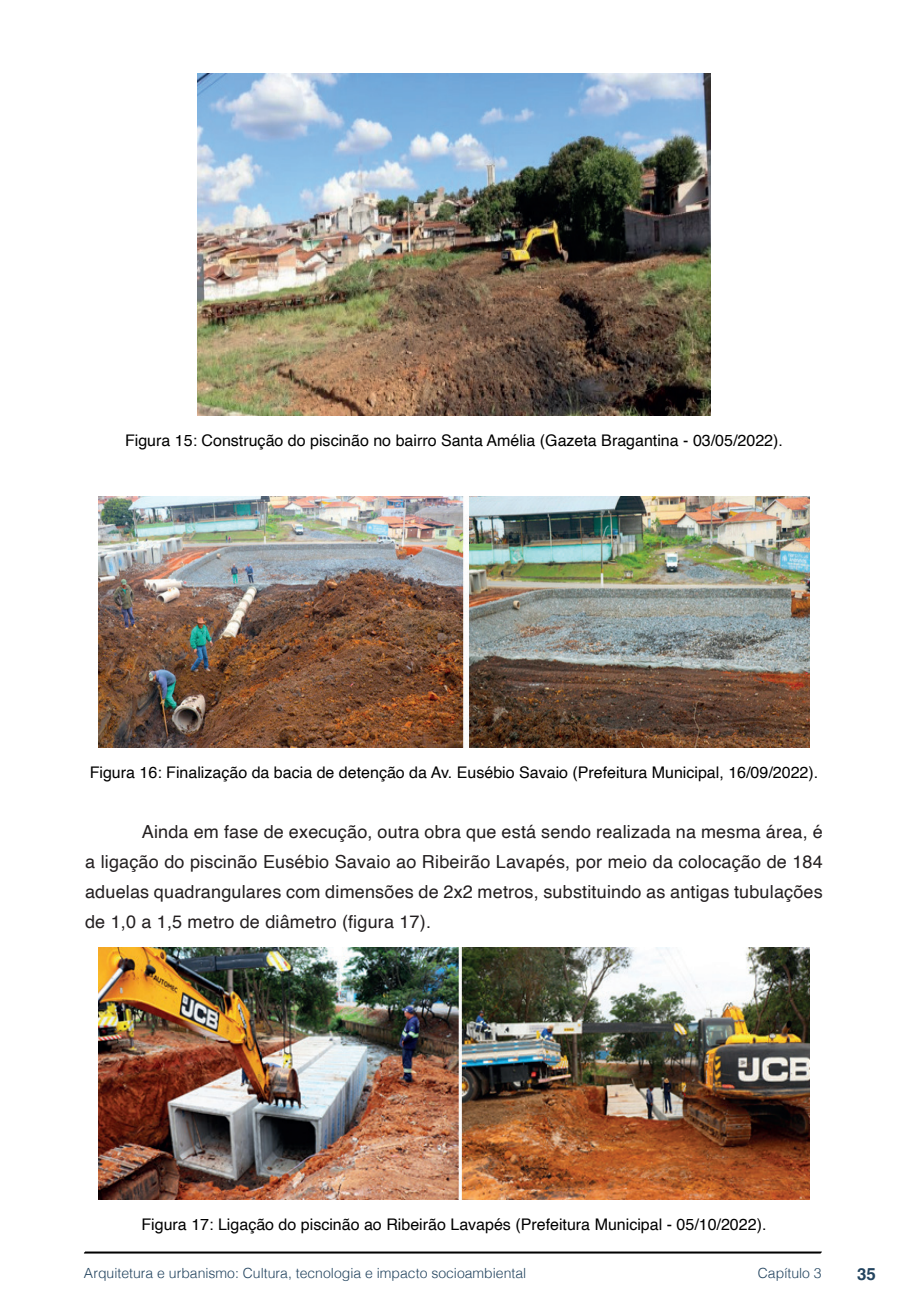
<style>
.page{position:relative;width:908px;height:1304px;background:#fff}
.page>*{position:absolute;margin:0;border:0;box-sizing:border-box;transform-origin:0 0}
.txt{font:18px/30px "Helvetica";letter-spacing:.01em;color:#231f20;text-align:justify}
.t1{font:700 16.8px "Helvetica";color:#23445f}
.imagens_graf_tab{font:16px "Helvetica";color:#000}
.t2{font:300 14px "Helvetica";color:#23445f}
</style>
<div class="page">
<svg style="left:84px;top:1251px;width:737px;height:3px;background:#515151"></svg>
<img style="left:197px;top:74px;width:513px;height:342px">
<img style="left:99px;top:496px;width:710px;height:251px">
<img style="left:99px;top:948px;width:710px;height:251px">
<p class="imagens_graf_tab" style="left:125px;top:428px;width:659px">Figura 15: Construção do piscinão no bairro Santa Amélia (Gazeta Bragantina - 03/05/2022).</p>
<p class="imagens_graf_tab" style="left:90px;top:760px;width:729px">Figura 16: Finalização da bacia de detenção da Av. Eusébio Savaio (Prefeitura Municipal, 16/09/2022).</p>
<p class="txt" style="left:85px;top:817px;width:739px;text-indent:57px">Ainda em fase de execução, outra obra que está sendo realizada na mesma área, é a ligação do piscinão Eusébio Savaio ao Ribeirão Lavapés, por meio da colocação de 184 aduelas quadrangulares com dimensões de 2x2 metros, substituindo as antigas tubulações de 1,0 a 1,5 metro de diâmetro (figura 17).</p>
<p class="imagens_graf_tab" style="left:141px;top:1212px;width:626px">Figura 17: Ligação do piscinão ao Ribeirão Lavapés (Prefeitura Municipal - 05/10/2022).</p>
<p class="t2" style="left:84px;top:1261px;width:443px">Arquitetura e urbanismo: Cultura, tecnologia e impacto socioambiental</p>
<p class="t2" style="left:757px;top:1261px;width:65px">Capítulo 3</p>
<p class="t1" style="left:856px;top:1264px;width:20px">35</p>
</div>
